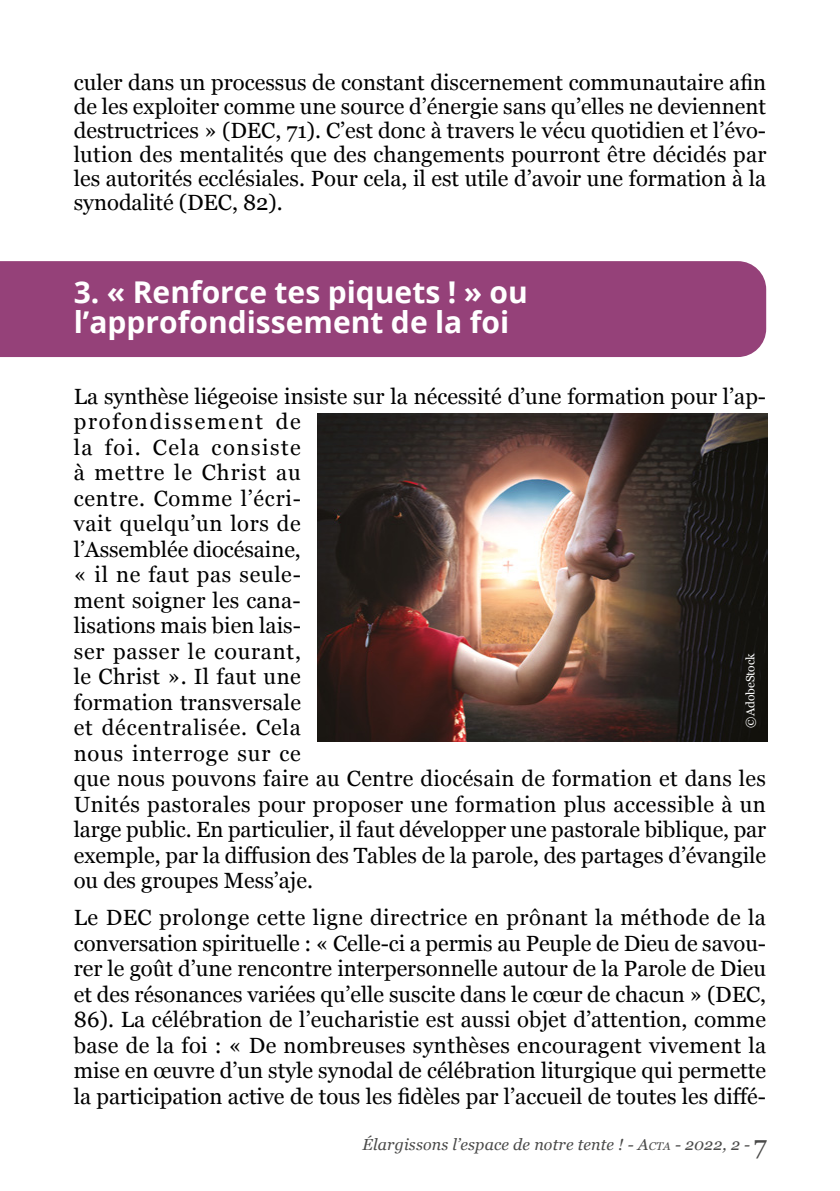
<style>
.page{position:relative;width:840px;height:1191px;background:#fff}
.page>*{position:absolute;margin:0;border:0;box-sizing:border-box;transform-origin:0 0}
.t1{font:700 30px/30px "Open Sans";color:#fff}
.t2{font:22px/25.4px "Georgia";color:#000;text-align:justify}
.t3{font:italic 16px "Georgia";letter-spacing:.01em;color:#4a4a49}
.t4{font:12px "Georgia";color:#fff}
.s1{font-style:inherit}
.s2{font-size:11.2px}
.s3{font-style:normal;font-size:26px}
</style>
<div class="page">
<div style="left:0;top:261px;width:765px;height:96px;background:#954179"></div>
<img style="left:318px;top:413px;width:448px;height:328px">
<p class="t2" style="left:74px;top:70px;width:693px;line-height:24px">culer dans un processus de constant discernement communautaire afin de les exploiter comme une source d’énergie sans qu’elles ne deviennent destructrices » (DEC, 71). C’est donc à travers le vécu quotidien et l’évo&shy;lution des mentalités que des changements pourront être décidés par les autorités ecclésiales. Pour cela, il est utile d’avoir une formation à la synodalité (DEC, 82).</p>
<h1 class="t1" style="left:74px;top:276px;width:455px">3. « Renforce tes piquets ! » ou l’approfondissement de la foi</h1>
<p class="t2" style="left:74px;top:382px;width:693px;text-align:left">La synthèse liégeoise insiste sur la nécessité d’une formation pour l’ap&shy;profondissement de<br>la foi. Cela consiste<br>à mettre le Christ au<br>centre. Comme l’écri-<br>vait quelqu’un lors de<br>l’Assemblée diocésaine,<br>« il ne faut pas seule-<br>ment soigner les cana-<br>lisations mais bien lais-<br>ser passer le courant,<br>le Christ ». Il faut une<br>formation transversale<br>et décentralisée. Cela<br>nous interroge sur ce<br>que nous pouvons faire au Centre diocésain de formation et dans les Unités pastorales pour proposer une formation plus accessible à un large public. En particulier, il faut développer une pastorale biblique, par exemple, par la diffusion des Tables de la parole, des partages d’évangile ou des groupes Mess’aje.</p>
<p class="t2" style="left:74px;top:904px;width:693px">Le DEC prolonge cette ligne directrice en prônant la méthode de la conversation spirituelle : « Celle-ci a permis au Peuple de Dieu de savou&shy;rer le goût d’une rencontre interpersonnelle autour de la Parole de Dieu et des résonances variées qu’elle suscite dans le cœur de chacun » (DEC, 86). La célébration de l’eucharistie est aussi objet d’attention, comme base de la foi : « De nombreuses synthèses encouragent vivement la mise en œuvre d’un style synodal de célébration liturgique qui permette la participation active de tous les fidèles par l’accueil de toutes les diffé-</p>
<p class="t4" style="left:741px;top:727px;width:76px;rotate:-90deg">©AdobeStock</p>
<p class="t3" style="left:362px;top:1132px;width:406px">Élargissons l’espace de notre tente ! - <span class="s1">A</span><span class="s2">cta</span> - 2022, 2 - <span class="s3">7</span></p>
</div>
